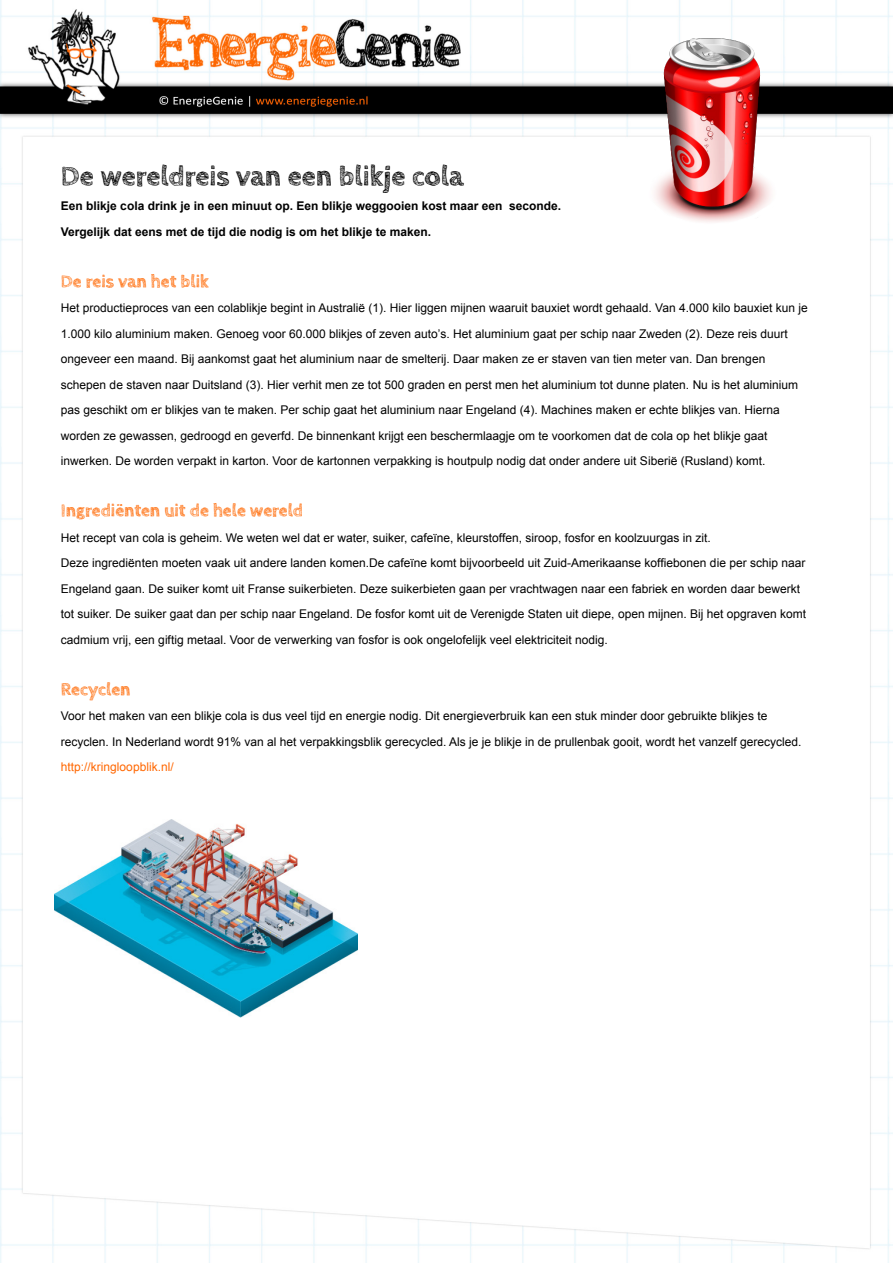
<style>
.page{position:relative;width:893px;height:1263px;background:#fff}
.page>*{position:absolute;margin:0;border:0;box-sizing:border-box;transform-origin:0 0}
.t1{font:700 28.5px "Cabin Sketch";color:#000}
.t2{font:700 18px "Cabin Sketch";color:#ff6700}
.t3{font:12px/25.5px "Arial";color:#000}
.t4{font:700 12px/25.5px "Arial";color:#000}
.t5{font:12px "Arial";color:#ff6700}
</style>
<div class="page">
<img style="left:0;top:0;width:893px;height:1263px">
<img style="left:646px;top:39px;width:132px;height:186px">
<img style="left:54px;top:819px;width:303px;height:199px">
<h1 class="t1" style="left:61px;top:160px;width:404px">De wereldreis van een blikje cola</h1>
<p class="t4" style="left:61px;top:193px;width:502px">Een blikje cola drink je in een minuut op. Een blikje weggooien kost maar een seconde.<br>Vergelijk dat eens met de tijd die nodig is om het blikje te maken.</p>
<h2 class="t2" style="left:61px;top:271px;width:149px">De reis van het blik</h2>
<p class="t3" style="left:61px;top:295px;width:748px">Het productieproces van een colablikje begint in Australië (1). Hier liggen mijnen waaruit bauxiet wordt gehaald. Van 4.000 kilo bauxiet kun je 1.000 kilo aluminium maken. Genoeg voor 60.000 blikjes of zeven auto’s. Het aluminium gaat per schip naar Zweden (2). Deze reis duurt ongeveer een maand. Bij aankomst gaat het aluminium naar de smelterij. Daar maken ze er staven van tien meter van. Dan brengen schepen de staven naar Duitsland (3). Hier verhit men ze tot 500 graden en perst men het aluminium tot dunne platen. Nu is het aluminium pas geschikt om er blikjes van te maken. Per schip gaat het aluminium naar Engeland (4). Machines maken er echte blikjes van. Hierna worden ze gewassen, gedroogd en geverfd. De binnenkant krijgt een beschermlaagje om te voorkomen dat de cola op het blikje gaat inwerken. De worden verpakt in karton. Voor de kartonnen verpakking is houtpulp nodig dat onder andere uit Siberië (Rusland) komt.</p>
<h2 class="t2" style="left:61px;top:501px;width:244px">Ingrediënten uit de hele wereld</h2>
<p class="t3" style="left:61px;top:525px;width:747px">Het recept van cola is geheim. We weten wel dat er water, suiker, cafeïne, kleurstoffen, siroop, fosfor en koolzuurgas in zit.<br>Deze ingrediënten moeten vaak uit andere landen komen.De cafeïne komt bijvoorbeeld uit Zuid-Amerikaanse koffiebonen die per schip naar Engeland gaan. De suiker komt uit Franse suikerbieten. Deze suikerbieten gaan per vrachtwagen naar een fabriek en worden daar bewerkt tot suiker. De suiker gaat dan per schip naar Engeland. De fosfor komt uit de Verenigde Staten uit diepe, open mijnen. Bij het opgraven komt cadmium vrij, een giftig metaal. Voor de verwerking van fosfor is ook ongelofelijk veel elektriciteit nodig.</p>
<h2 class="t2" style="left:61px;top:679px;width:71px">Recyclen</h2>
<p class="t3" style="left:61px;top:703px;width:742px">Voor het maken van een blikje cola is dus veel tijd en energie nodig. Dit energieverbruik kan een stuk minder door gebruikte blikjes te recyclen. In Nederland wordt 91% van al het verpakkingsblik gerecycled. Als je je blikje in de prullenbak gooit, wordt het vanzelf gerecycled.</p>
<p class="t5" style="left:61px;top:759px;width:114px">http://kringloopblik.nl/</p>
</div>
